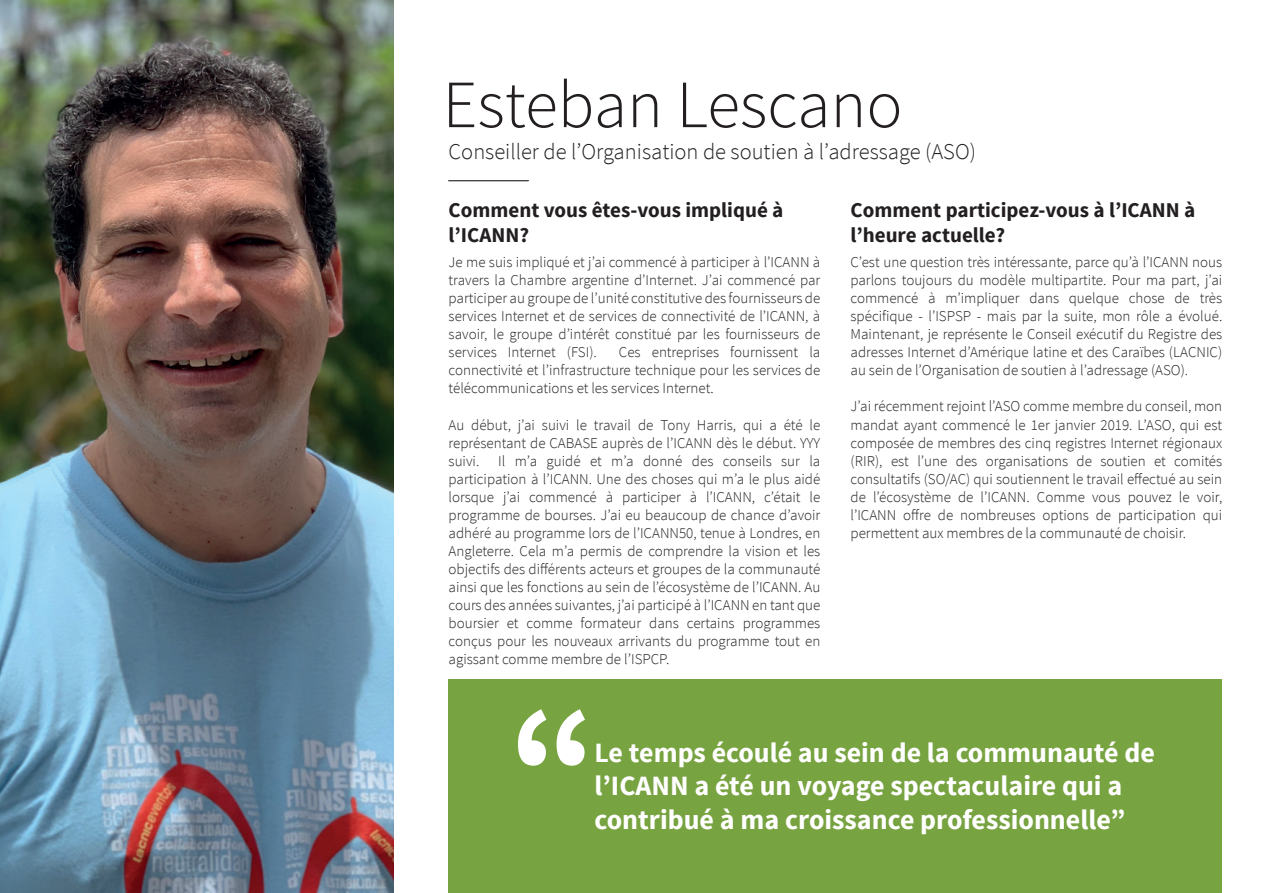
<style>
.page{position:relative;width:1263px;height:893px;background:#fff}
.page>*{position:absolute;margin:0;border:0;box-sizing:border-box;transform-origin:0 0}
.t1{font:700 163.5px "Source Sans Pro";color:#fff}
.t2{font:300 67.5px "Source Sans Pro";color:#231f20}
.t3{font:700 27.9px/33.5px "Source Sans Pro";color:#fff}
.t4{font:300 22.5px "Source Sans Pro";color:#231f20}
.t5{font:700 21px/25.2px "Source Sans Pro";color:#231f20}
.t6{font:300 15px/18px "Source Sans Pro";color:#231f20;text-align:justify}
</style>
<div class="page">
<img style="left:0;top:0;width:393px;height:893px">
<div style="left:449px;top:679px;width:773px;height:214px;background:#78a341"></div>
<hr style="left:449px;top:180px;width:79px;height:1px;background:#231f20">
<h2 class="t2" style="left:443px;top:64px;width:461px">Esteban Lescano</h2>
<h3 class="t4" style="left:449px;top:137px;width:529px">Conseiller de l’Organisation de soutien à l’adressage (ASO)</h3>
<h3 class="t5" style="left:449px;top:198px;width:336px">Comment vous êtes-vous impliqué à l’ICANN?</h3>
<p class="t6" style="left:449px;top:254px;width:373px">Je me suis impliqué et j’ai commencé à participer à l’ICANN à travers la Chambre argentine d’Internet. J’ai commencé par participer au groupe de l’unité constitutive des fournisseurs de services Internet et de services de connectivité de l’ICANN, à savoir, le groupe d’intérêt constitué par les fournisseurs de services Internet (FSI).</p>
<h3 class="t5" style="left:850px;top:198px;width:346px">Comment participez-vous à l’ICANN à l’heure actuelle?</h3>
<p class="t6" style="left:850px;top:254px;width:373px">C’est une question très intéressante, parce qu’à l’ICANN nous parlons toujours du modèle multipartite. Pour ma part, j’ai commencé à m’impliquer dans quelque chose de très spécifique - l’ISPSP - mais par la suite, mon rôle a évolué.<br>Maintenant, je représente le Conseil exécutif du Registre des adresses Internet d’Amérique latine et des Caraïbes (LACNIC) au sein de l’Organisation de soutien à l’adressage (ASO).</p>
<p class="t6" style="left:850px;top:398px;width:373px">J’ai récemment rejoint l’ASO comme membre du conseil, mon mandat ayant commencé le 1er janvier 2019. L’ASO, qui est composée de membres des cinq registres Internet régionaux (RIR), est l’une des organisations de soutien et comités consultatifs (SO/AC) qui soutiennent le travail effectué au sein de l’écosystème de l’ICANN. Comme vous pouvez le voir, l’ICANN offre de nombreuses options de participation qui permettent aux membres de la communauté de choisir.</p>
<p class="t6" style="left:449px;top:344px;width:373px;text-indent:170px">Ces entreprises fournissent la connectivité et l’infrastructure technique pour les services de télécommunications et les services Internet.</p>
<p class="t6" style="left:449px;top:416px;width:373px">Au début, j’ai suivi le travail de Tony Harris, qui a été le représentant de CABASE auprès de l’ICANN dès le début. YYY suivi.</p>
<p class="t6" style="left:449px;top:452px;width:373px;text-indent:49px">Il m’a guidé et m’a donné des conseils sur la participation à l’ICANN. Une des choses qui m’a le plus aidé lorsque j’ai commencé à participer à l’ICANN, c’était le programme de bourses. J’ai eu beaucoup de chance d’avoir adhéré au programme lors de l’ICANN50, tenue à Londres, en Angleterre. Cela m’a permis de comprendre la vision et les objectifs des différents acteurs et groupes de la communauté ainsi que les fonctions au sein de l’écosystème de l’ICANN. Au cours des années suivantes, j’ai participé à l’ICANN en tant que boursier et comme formateur dans certains programmes conçus pour les nouveaux arrivants du programme tout en agissant comme membre de l’ISPCP.</p>
<h1 class="t1" style="left:509px;top:662px;width:89px">“</h1>
<h3 class="t3" style="left:595px;top:737px;width:562px">Le temps écoulé au sein de la communauté de l’ICANN a été un voyage spectaculaire qui a</h3>
<h3 class="t3" style="left:595px;top:804px;width:532px">contribué à ma croissance professionnelle”</h3>
</div>
